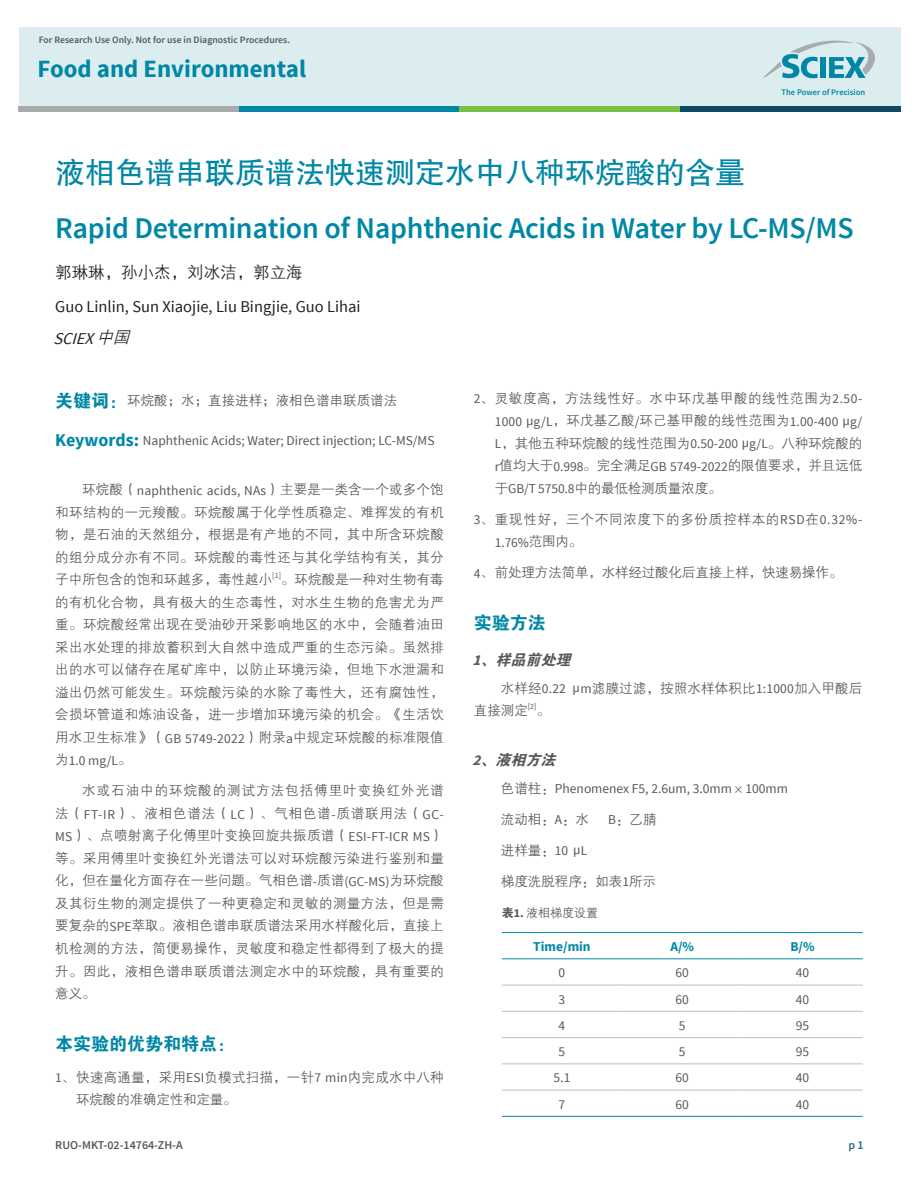
<style>
.page{position:relative;width:918px;height:1188px;background:#fff}
.page>*{position:absolute;margin:0;border:0;box-sizing:border-box;transform-origin:0 0}
.t1{font:600 30px "Source Sans Pro";letter-spacing:-.01em;color:#0087a6}
.t2{font:30px "FZHTK GBK1 0";color:#0087a6}
.t3{font:700 24.75px "Source Sans Pro";color:#0087a6}
.t4{font:18px "FZDHTK GBK1 0";color:#0087a6}
.t5{font:16.5px/32.5px "Source Sans Pro";color:#231f20}
.t6{font:16.5px "FZZDXK GBK1 0";color:#231f20}
.t7{font:italic 15px "FZDHTK GBK1 0";color:#57585a}
.t8{font:13.5px/22.5px "FZZDXK GBK1 0";letter-spacing:.015em;color:#57585a;text-align:justify}
.t9{font:13.5px "Source Sans Pro";color:#57585a}
.t10{font:13.5px "FZZDXK GBK1 0";letter-spacing:.055em;color:#57585a}
.t11{font:13.5px "FZZDXK GBK1 0";letter-spacing:.04em;color:#57585a}
.t12{font:13.5px "FZZDXK GBK1 0";letter-spacing:-.01em;color:#57585a}
.t13{font:700 13.5px "Source Sans Pro";color:#0087a6}
.t14{font:600 12px "Source Sans Pro";color:#57585a}
.t15{font:12px "FZZDXK GBK1 0";color:#57585a}
.t16{font:600 12px "Source Sans Pro";color:#266983}
.t17{font:600 9.75px "Source Sans Pro";color:#575a5c}
.t18{font:600 8.55px "Source Sans Pro";color:#0087a6}
.s1{font-style:italic}
.s2{font-family:"FZZDXK GBK1 0";font-style:italic}
.s3{font-family:"FZDHTK GBK1 0";font-size:18px;color:#0087a6}
.s4{font-weight:700;font-size:18px;color:#0087a6}
.s5{font-family:"FZZDXK GBK1 0"}
.s6{font-family:"Source Sans Pro"}
.s7{font-family:"Source Sans Pro";font-weight:700}
.s8{font-family:"FZDHTK GBK1 0"}
</style>
<div class="page">
<div style="left:19px;top:27px;width:881px;height:84px;background:#dbedef"></div>
<div style="left:19px;top:106px;width:220px;height:5px;background:#a8abac"></div>
<div style="left:239px;top:106px;width:220px;height:5px;background:#0087a6"></div>
<div style="left:459px;top:106px;width:221px;height:5px;background:#79c142"></div>
<div style="left:680px;top:106px;width:220px;height:5px;background:#0c4a63"></div>
<svg style="left:763px;top:41px;width:112px;height:37px"></svg>
<hr style="left:502px;top:985px;width:120px;height:1px;background:#bebfc2">
<hr style="left:622px;top:985px;width:120px;height:1px;background:#bebfc2">
<hr style="left:742px;top:985px;width:121px;height:1px;background:#bebfc2">
<hr style="left:502px;top:1011px;width:120px;height:1px;background:#bebfc2">
<hr style="left:622px;top:1011px;width:120px;height:1px;background:#bebfc2">
<hr style="left:742px;top:1011px;width:121px;height:1px;background:#bebfc2">
<hr style="left:502px;top:1037px;width:120px;height:1px;background:#bebfc2">
<hr style="left:622px;top:1037px;width:120px;height:1px;background:#bebfc2">
<hr style="left:742px;top:1037px;width:121px;height:1px;background:#bebfc2">
<hr style="left:502px;top:1064px;width:120px;height:1px;background:#bebfc2">
<hr style="left:622px;top:1064px;width:120px;height:1px;background:#bebfc2">
<hr style="left:742px;top:1064px;width:121px;height:1px;background:#bebfc2">
<hr style="left:502px;top:1090px;width:120px;height:1px;background:#bebfc2">
<hr style="left:622px;top:1090px;width:120px;height:1px;background:#bebfc2">
<hr style="left:742px;top:1090px;width:121px;height:1px;background:#bebfc2">
<hr style="left:502px;top:1116px;width:120px;height:1px;background:#0087a6">
<hr style="left:622px;top:1116px;width:120px;height:1px;background:#0087a6">
<hr style="left:742px;top:1116px;width:121px;height:1px;background:#0087a6">
<hr style="left:502px;top:932px;width:120px;height:1px;background:#0087a6">
<hr style="left:622px;top:932px;width:120px;height:1px;background:#0087a6">
<hr style="left:742px;top:932px;width:121px;height:1px;background:#0087a6">
<hr style="left:502px;top:959px;width:120px;height:1px;background:#0087a6">
<hr style="left:622px;top:959px;width:120px;height:1px;background:#0087a6">
<hr style="left:742px;top:959px;width:121px;height:1px;background:#0087a6">
<p class="t17" style="left:39px;top:33px;width:253px">For Research Use Only. Not for use in Diagnostic Procedures.</p>
<h2 class="t3" style="left:38px;top:53px;width:270px">Food and Environmental</h2>
<p class="t18" style="left:782px;top:86px;width:85px">The Power of Precision</p>
<h1 class="t2" style="left:55px;top:156px;width:692px">液相色谱串联质谱法快速测定水中八种环烷酸的含量</h1>
<h1 class="t1" style="left:55px;top:209px;width:800px">Rapid Determination of Naphthenic Acids in Water by LC-MS/MS</h1>
<p class="t6" style="left:55px;top:264px;width:249px">郭琳琳，孙小杰，刘冰洁，郭立海</p>
<p class="t5" style="left:54px;top:290px;width:309px">Guo Linlin, Sun Xiaojie, Liu Bingjie, Guo Lihai<br><span class="s1">SCIEX</span><span class="s2">中国</span></p>
<p class="t8" style="left:55px;top:389px;width:344px"><span class="s3">关键词：</span>环烷酸；水；直接进样；液相色谱串联质谱法</p>
<p class="t9" style="left:55px;top:432px;width:381px"><span class="s4">Keywords:</span> Naphthenic Acids; Water; Direct injection; LC-MS/MS</p>
<p class="t9" style="left:82px;top:482px;width:363px"><span class="s5">环烷酸（</span>naphthenic acids, NAs<span class="s5">）主要是一类含一个或多个饱</span></p>
<p class="t8" style="left:55px;top:501px;width:390px">和环结构的一元羧酸。环烷酸属于化学性质稳定、难挥发的有机物，是石油的天然组分，根据是有产地的不同，其中所含环烷酸的组分成分亦有不同。环烷酸的毒性还与其化学结构有关，其分子中所包含的饱和环越多，毒性越小<sup>[1]</sup>。环烷酸是一种对生物有毒的有机化合物，具有极大的生态毒性，对水生生物的危害尤为严重。环烷酸经常出现在受油砂开采影响地区的水中，会随着油田采出水处理的排放蓄积到大自然中造成严重的生态污染。虽然排出的水可以储存在尾矿库中，以防止环境污染，但地下水泄漏和溢出仍然可能发生。环烷酸污染的水除了毒性大，还有腐蚀性，会损坏管道和炼油设备，进一步增加环境污染的机会。《生活饮用水卫生标准》（<span class="s6">GB 5749-2022</span>）附录<span class="s6">a</span>中规定环烷酸的标准限值</p>
<p class="t9" style="left:55px;top:752px;width:78px"><span class="s5">为</span>1.0 mg/L<span class="s5">。</span></p>
<p class="t8" style="left:55px;top:780px;width:390px;text-indent:27px">水或石油中的环烷酸的测试方法包括傅里叶变换红外光谱法（<span class="s6">FT-IR</span>）、液相色谱法（<span class="s6">LC</span>）、气相色谱<span class="s6">-</span>质谱联用法（<span class="s6">GC-MS</span>）、点喷射离子化傅里叶变换回旋共振质谱（<span class="s6">ESI-FT-ICR MS</span>）等。采用傅里叶变换红外光谱法可以对环烷酸污染进行鉴别和量化，但在量化方面存在一些问题。气相色谱<span class="s6">-</span>质谱<span class="s6">(GC-MS)</span>为环烷酸及其衍生物的测定提供了一种更稳定和灵敏的测量方法，但是需要复杂的<span class="s6">SPE</span>萃取。液相色谱串联质谱法采用水样酸化后，直接上机检测的方法，简便易操作，灵敏度和稳定性都得到了极大的提升。因此，液相色谱串联质谱法测定水中的环烷酸，具有重要的意义。</p>
<h3 class="t4" style="left:55px;top:1034px;width:182px">本实验的优势和特点：</h3>
<p class="t8" style="left:76px;top:1066px;width:369px;text-indent:-21px"><span class="s6">1</span>、快速高通量，采用<span class="s6">ESI</span>负模式扫描，一针<span class="s6">7 min</span>内完成水中八种环烷酸的准确定性和定量。</p>
<p class="t11" style="left:474px;top:391px;width:390px"><span class="s6">2</span>、灵敏度高，方法线性好。水中环戊基甲酸的线性范围为<span class="s6">2.50-</span></p>
<p class="t9" style="left:495px;top:413px;width:369px">1000 μg/L<span class="s5">，环戊基乙酸</span>/<span class="s5">环己基甲酸的线性范围为</span>1.00-400 μg/</p>
<p class="t8" style="left:495px;top:432px;width:369px"><span class="s6">L</span>，其他五种环烷酸的线性范围为<span class="s6">0.50-200 μg/L</span>。八种环烷酸的<span class="s6">r</span>值均大于<span class="s6">0.998</span>。完全满足<span class="s6">GB 5749-2022</span>的限值要求，并且远低于<span class="s6">GB/T 5750.8</span>中的最低检测质量浓度。</p>
<p class="t10" style="left:474px;top:512px;width:390px"><span class="s6">3</span>、重现性好，三个不同浓度下的多份质控样本的<span class="s6">RSD</span>在<span class="s6">0.32%-</span></p>
<p class="t9" style="left:495px;top:534px;width:89px">1.76%<span class="s5">范围内。</span></p>
<p class="t12" style="left:474px;top:565px;width:370px"><span class="s6">4</span>、前处理方法简单，水样经过酸化后直接上样，快速易操作。</p>
<h3 class="t4" style="left:474px;top:613px;width:73px">实验方法</h3>
<p class="t7" style="left:472px;top:651px;width:104px"><span class="s7">1</span>、样品前处理</p>
<p class="t8" style="left:474px;top:677px;width:390px;text-indent:27px">水样经<span class="s6">0.22 μm</span>滤膜过滤，按照水样体积比<span class="s6">1:1000</span>加入甲酸后直接测定<sup>[2]</sup>。</p>
<p class="t7" style="left:472px;top:751px;width:89px"><span class="s7">2</span>、液相方法</p>
<p class="t9" style="left:501px;top:781px;width:289px"><span class="s5">色谱柱：</span>Phenomenex F5, 2.6um, 3.0mm<span class="s5">×</span>100mm</p>
<p class="t8" style="left:501px;top:808px;width:90px">流动相：<span class="s6">A</span>：水</p>
<p class="t8" style="left:608px;top:808px;width:50px"><span class="s6">B</span>：乙腈</p>
<p class="t8" style="left:501px;top:839px;width:88px">进样量：<span class="s6">10 μL</span></p>
<p class="t8" style="left:501px;top:870px;width:157px">梯度洗脱程序：如表<span class="s6">1</span>所示</p>
<p class="t15" style="left:502px;top:906px;width:98px"><span class="s8">表</span><span class="s7">1.</span> 液相梯度设置</p>
<p class="t13" style="left:533px;top:937px;width:59px">Time/min</p>
<p class="t13" style="left:670px;top:937px;width:25px">A/%</p>
<p class="t13" style="left:790px;top:937px;width:26px">B/%</p>
<p class="t9" style="left:559px;top:964px;width:8px">0</p>
<p class="t9" style="left:676px;top:964px;width:15px">60</p>
<p class="t9" style="left:796px;top:964px;width:15px">40</p>
<p class="t9" style="left:559px;top:991px;width:8px">3</p>
<p class="t9" style="left:676px;top:991px;width:15px">60</p>
<p class="t9" style="left:796px;top:991px;width:15px">40</p>
<p class="t9" style="left:559px;top:1017px;width:8px">4</p>
<p class="t9" style="left:679px;top:1017px;width:8px">5</p>
<p class="t9" style="left:796px;top:1017px;width:15px">95</p>
<p class="t9" style="left:559px;top:1043px;width:8px">5</p>
<p class="t9" style="left:679px;top:1043px;width:8px">5</p>
<p class="t9" style="left:796px;top:1043px;width:15px">95</p>
<p class="t9" style="left:554px;top:1070px;width:18px">5.1</p>
<p class="t9" style="left:676px;top:1070px;width:15px">60</p>
<p class="t9" style="left:796px;top:1070px;width:15px">40</p>
<p class="t9" style="left:559px;top:1096px;width:8px">7</p>
<p class="t9" style="left:676px;top:1096px;width:15px">60</p>
<p class="t9" style="left:796px;top:1096px;width:15px">40</p>
<p class="t14" style="left:55px;top:1137px;width:129px">RUO-MKT-02-14764-ZH-A</p>
<p class="t16" style="left:848px;top:1137px;width:17px">p 1</p>
</div>
